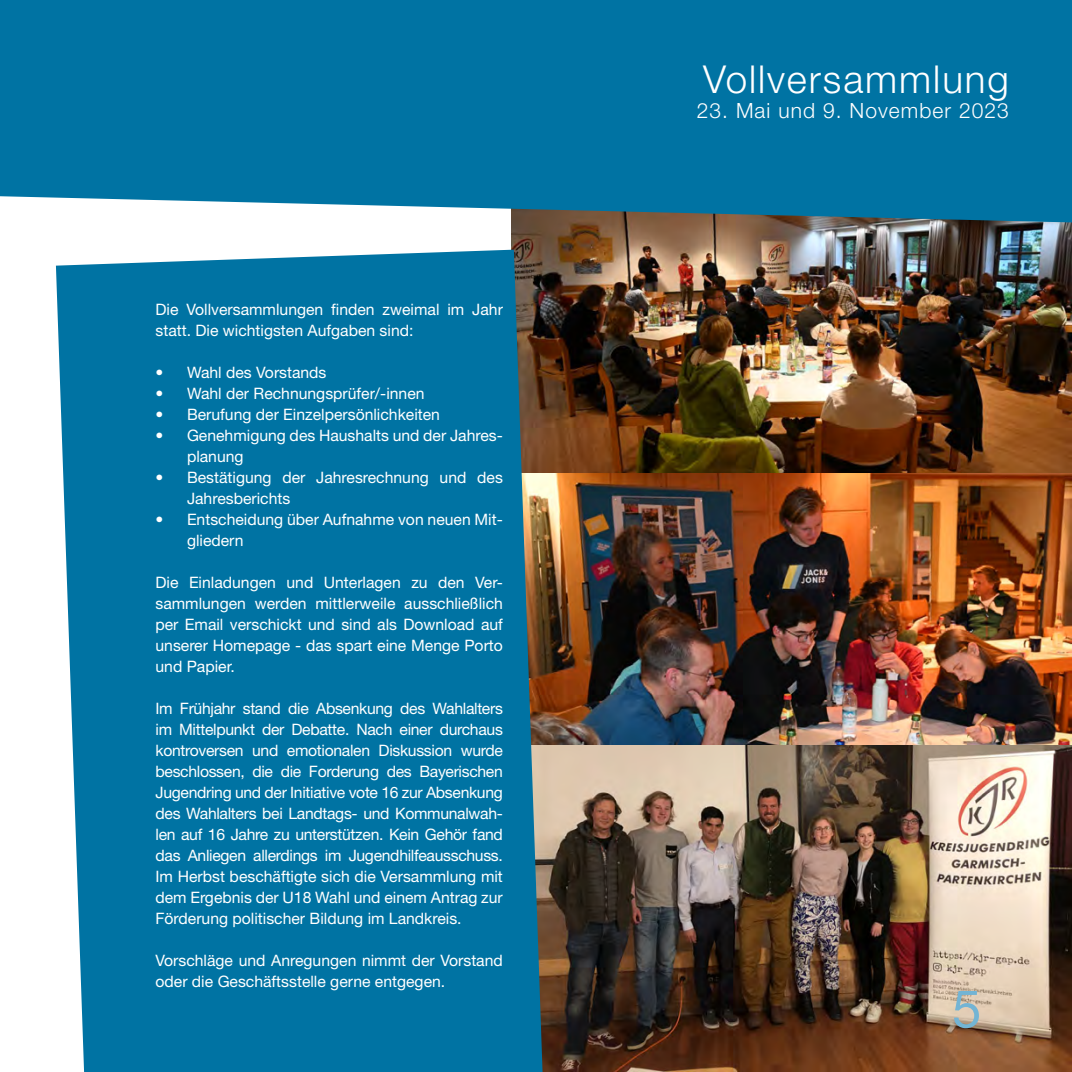
<style>
.page{position:relative;width:1072px;height:1072px;background:#fff}
.page>*{position:absolute;margin:0;border:0;box-sizing:border-box;transform-origin:0 0}
.t1{font:52.5px "Helvetica Neue LT Std";color:#73b4d4}
.t2{font:300 38.5px "Helvetica Neue LT Std";letter-spacing:.05em;color:#fff}
.t3{font:300 21px "Helvetica Neue LT Std";letter-spacing:.05em;color:#fff}
.t4{font:15.75px/21px "Helvetica Neue LT Std";color:#fff}
</style>
<div class="page">
<img style="left:511px;top:222px;width:560px;height:251px">
<img style="left:542px;top:473px;width:529px;height:272px">
<img style="left:542px;top:745px;width:529px;height:326px">
<div style="left:56px;top:250px;width:486px;height:821px;background:#0073a3"></div>
<div style="left:0;top:0;width:1071px;height:222px;background:#0073a3"></div>
<p class="t4" style="left:155px;top:299px;width:349px">Die Vollversammlungen finden zweimal im Jahr statt. Die wichtigsten Aufgaben sind:</p>
<p class="t4" style="left:155px;top:362px;width:172px">• Wahl des Vorstands</p>
<p class="t4" style="left:155px;top:383px;width:270px">• Wahl der Rechnungsprüfer/-innen</p>
<p class="t4" style="left:155px;top:404px;width:286px">• Berufung der Einzelpersönlichkeiten</p>
<p class="t4" style="left:187px;top:425px;width:317px;text-indent:-32px">• Genehmigung des Haushalts und der Jahres&shy;planung</p>
<p class="t4" style="left:187px;top:467px;width:317px;text-indent:-32px">• Bestätigung der Jahresrechnung und des<br>Jahresberichts</p>
<p class="t4" style="left:187px;top:509px;width:317px;text-indent:-32px">• Entscheidung über Aufnahme von neuen Mit&shy;gliedern</p>
<p class="t4" style="left:155px;top:572px;width:349px;text-align:justify">Die Einladungen und Unterlagen zu den Ver&shy;sammlungen werden mittlerweile ausschließlich per Email verschickt und sind als Download auf unserer Homepage - das spart eine Menge Porto und Papier.</p>
<p class="t4" style="left:155px;top:698px;width:349px;text-align:justify">Im Frühjahr stand die Absenkung des Wahlalters im Mittelpunkt der Debatte. Nach einer durchaus kontroversen und emotionalen Diskussion wurde beschlossen, die die Forderung des Bayerischen Jugendring und der Initiative vote 16 zur Absenkung des Wahlalters bei Landtags- und Kommunalwah&shy;len auf 16 Jahre zu unterstützen. Kein Gehör fand das Anliegen allerdings im Jugendhilfeausschuss.<br>Im Herbst beschäftigte sich die Versammlung mit dem Ergebnis der U18 Wahl und einem Antrag zur Förderung politischer Bildung im Landkreis.</p>
<p class="t4" style="left:155px;top:950px;width:349px">Vorschläge und Anregungen nimmt der Vorstand oder die Geschäftsstelle gerne entgegen.</p>
<h2 class="t2" style="left:703px;top:56px;width:307px">Vollversammlung</h2>
<h3 class="t3" style="left:697px;top:98px;width:313px">23. Mai und 9. November 2023</h3>
<h1 class="t1" style="left:952px;top:977px;width:31px">5</h1>
</div>
